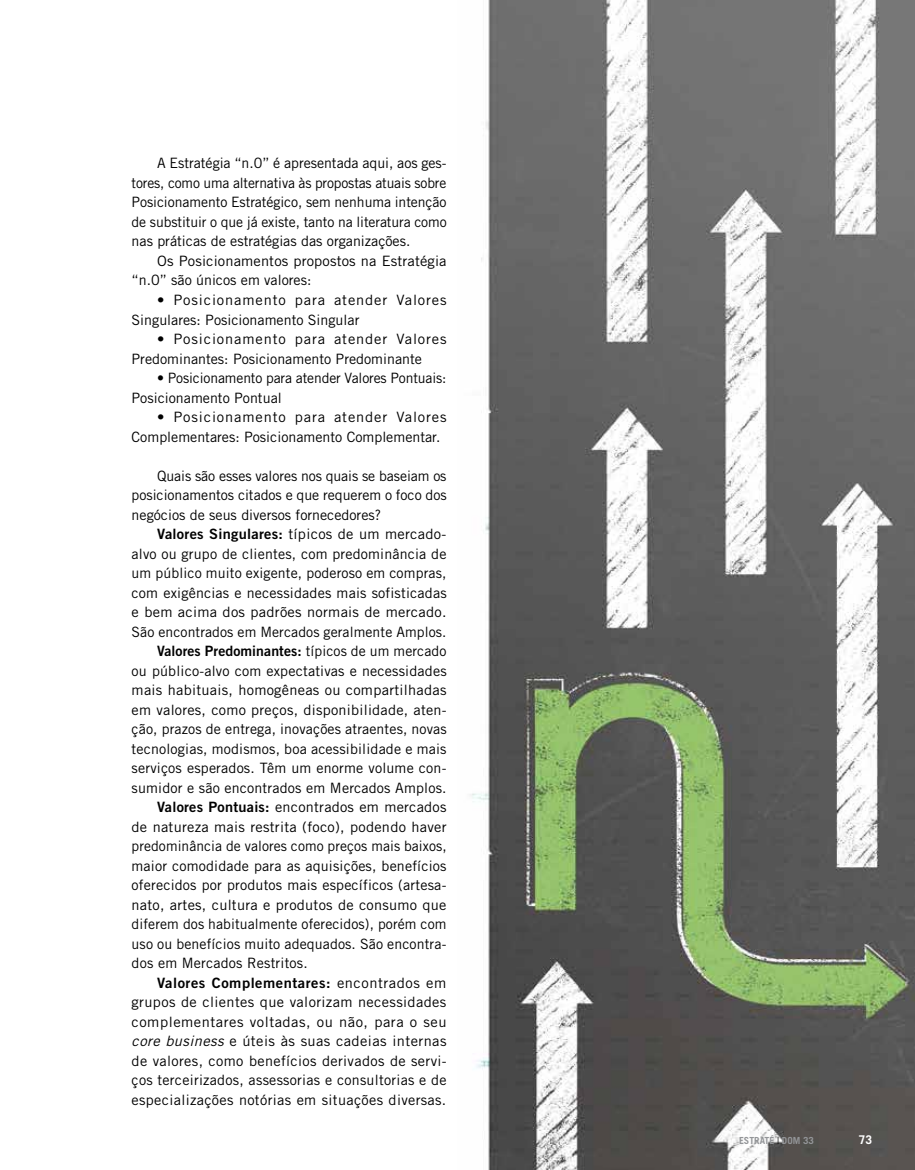
<style>
.page{position:relative;width:915px;height:1170px;background:#fff}
.page>*{position:absolute;margin:0;border:0;box-sizing:border-box;transform-origin:0 0}
.t1{font:14.25px/19.5px "Trade Gothic LT Std";letter-spacing:.01em;color:#000}
.t2{font:14.25px "Trade Gothic LT Std Bd 2";letter-spacing:.005em;color:#000}
.t3{font:14.25px "Trade Gothic LT Std Bd 2";letter-spacing:.035em;color:#000}
.t4{font:700 12px "Trade Gothic LT Std";color:#fff}
.t5{font:700 9.75px "Trade Gothic LT Std";color:#939598}
.s1{font-family:"Trade Gothic LT Std Bd 2"}
.s2{font-family:"Trade Gothic LT Std"}
.s3{font-style:italic}
.s4{font-weight:400;color:#000}
</style>
<div class="page">
<img style="left:470px;top:0;width:444px;height:1169px">
<p class="t1" style="left:131px;top:153px;width:316px;text-align:justify;text-indent:26px">A Estratégia “n.0” é apresentada aqui, aos ges&shy;tores, como uma alternativa às propostas atuais sobre Posicionamento Estratégico, sem nenhuma intenção de substituir o que já existe, tanto na literatura como nas práticas de estratégias das organizações.</p>
<p class="t1" style="left:131px;top:251px;width:316px;text-indent:26px">Os Posicionamentos propostos na Estratégia “n.0” são únicos em valores:</p>
<p class="t1" style="left:131px;top:290px;width:316px;text-indent:26px">• Posicionamento para atender Valores<br>Singulares: Posicionamento Singular</p>
<p class="t1" style="left:131px;top:329px;width:316px;text-indent:26px">• Posicionamento para atender Valores<br>Predominantes: Posicionamento Predominante</p>
<p class="t1" style="left:131px;top:368px;width:316px;text-indent:26px">• Posicionamento para atender Valores Pontuais:<br>Posicionamento Pontual</p>
<p class="t1" style="left:131px;top:407px;width:316px;text-indent:26px">• Posicionamento para atender Valores<br>Complementares: Posicionamento Complementar.</p>
<p class="t1" style="left:131px;top:465px;width:316px;text-align:justify;text-indent:26px">Quais são esses valores nos quais se baseiam os posicionamentos citados e que requerem o foco dos negócios de seus diversos fornecedores?</p>
<p class="t1" style="left:131px;top:524px;width:316px;text-align:justify;text-indent:26px"><span class="s1">Valores Singulares:</span> típicos de um mercado&shy;alvo ou grupo de clientes, com predominância de um público muito exigente, poderoso em compras, com exigências e necessidades mais sofisticadas e bem acima dos padrões normais de mercado.<br>São encontrados em Mercados geralmente Amplos.</p>
<p class="t2" style="left:157px;top:642px;width:291px">Valores Predominantes: <span class="s2">típicos de um mercado</span></p>
<p class="t1" style="left:131px;top:660px;width:316px">ou público-alvo com expectativas e necessidades</p>
<p class="t1" style="left:131px;top:680px;width:316px">mais habituais, homogêneas ou compartilhadas</p>
<p class="t1" style="left:131px;top:699px;width:316px">em valores, como preços, disponibilidade, aten-</p>
<p class="t1" style="left:131px;top:719px;width:316px">ção, prazos de entrega, inovações atraentes, novas</p>
<p class="t1" style="left:131px;top:738px;width:316px">tecnologias, modismos, boa acessibilidade e mais</p>
<p class="t1" style="left:131px;top:758px;width:316px">serviços esperados. Têm um enorme volume con-</p>
<p class="t1" style="left:131px;top:777px;width:316px">sumidor e são encontrados em Mercados Amplos.</p>
<p class="t1" style="left:157px;top:797px;width:291px"><span class="s1">Valores Pontuais:</span> encontrados em mercados</p>
<p class="t1" style="left:131px;top:816px;width:316px">de natureza mais restrita (foco), podendo haver</p>
<p class="t1" style="left:131px;top:836px;width:316px">predominância de valores como preços mais baixos,</p>
<p class="t1" style="left:131px;top:855px;width:316px">maior comodidade para as aquisições, benefícios</p>
<p class="t1" style="left:131px;top:875px;width:316px">oferecidos por produtos mais específicos (artesa-</p>
<p class="t1" style="left:131px;top:894px;width:316px">nato, artes, cultura e produtos de consumo que</p>
<p class="t1" style="left:131px;top:914px;width:316px">diferem dos habitualmente oferecidos), porém com</p>
<p class="t1" style="left:131px;top:933px;width:316px">uso ou benefícios muito adequados. São encontra-</p>
<p class="t1" style="left:131px;top:953px;width:178px">dos em Mercados Restritos.</p>
<p class="t3" style="left:157px;top:973px;width:290px">Valores Complementares: <span class="s2">encontrados em</span></p>
<p class="t1" style="left:131px;top:992px;width:316px;text-align:justify">grupos de clientes que valorizam necessidades complementares voltadas, ou não, para o seu <span class="s3">core business</span> e úteis às suas cadeias internas de valores, como benefícios derivados de servi&shy;ços terceirizados, assessorias e consultorias e de especializações notórias em situações diversas.</p>
<p class="t5" style="left:738px;top:1134px;width:76px">ESTRATÉ <span class="s4">|</span> DOM 33</p>
<p class="t4" style="left:858px;top:1132px;width:15px">73</p>
</div>
